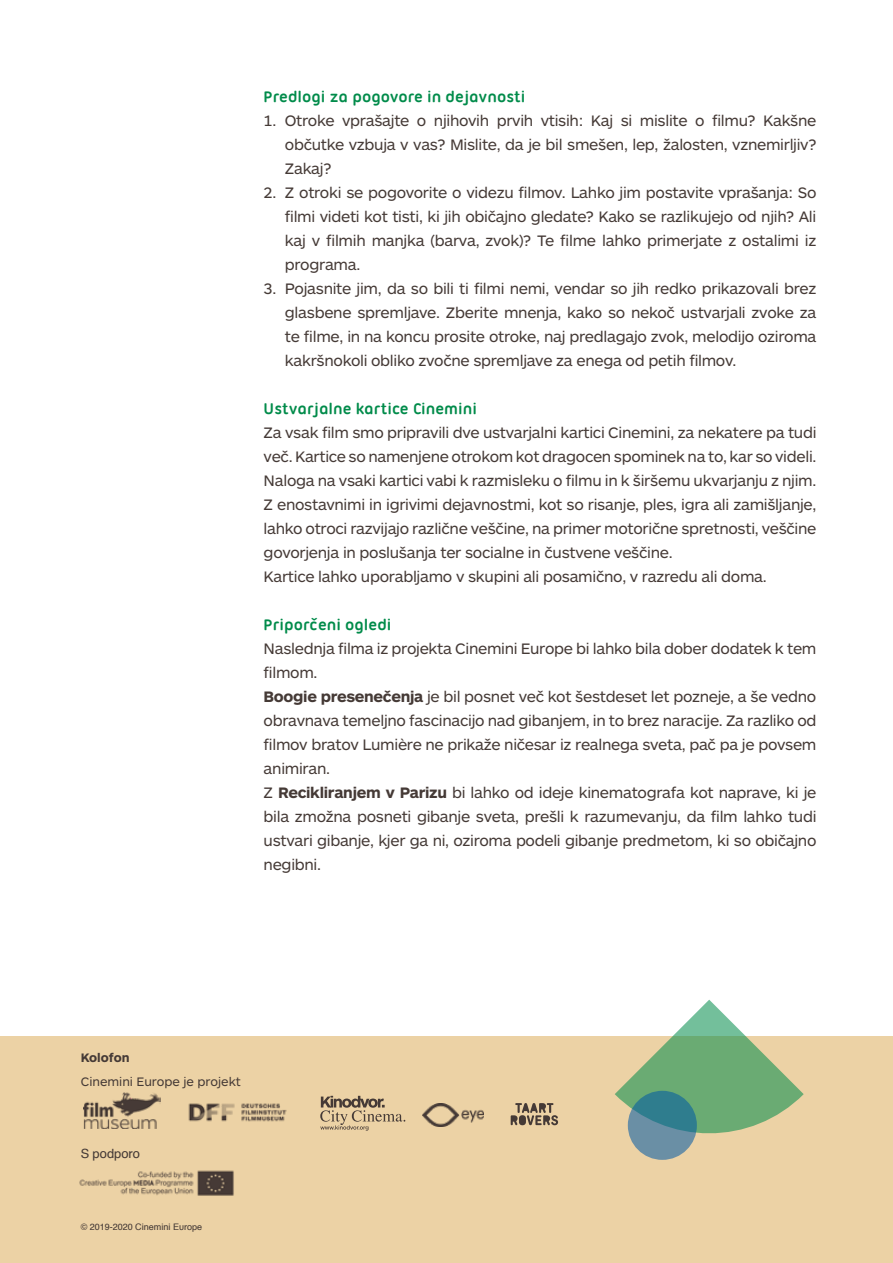
<style>
.page{position:relative;width:893px;height:1263px;background:#fff}
.page>*{position:absolute;margin:0;border:0;box-sizing:border-box;transform-origin:0 0}
.t1{font:700 16.5px "Ubuntu Titling";color:#008b4a}
.t2{font:15.75px/24px "ARS Maquette Pro";letter-spacing:-.02em;color:#453a36;text-align:justify}
.t3{font:12.75px "ARS Maquette Pro";color:#453a36}
.t4{font:12.75px "Eye Schulbuch";color:#453a36}
.t5{font:700 12.75px "ARS Maquette Pro";letter-spacing:-.005em;color:#453a36}
.t6{font:9px "Eye Schulbuch";color:#453a36}
.s1{font-weight:700}
</style>
<div class="page">
<div style="left:0;top:1036px;width:893px;height:227px;background:#ecd2a5"></div>
<img style="left:79px;top:1170px;width:155px;height:26px">
<svg style="left:511px;top:1103px;width:47px;height:22px"></svg>
<svg style="left:320px;top:1096px;width:85px;height:34px"></svg>
<img style="left:84px;top:1093px;width:77px;height:35px">
<img style="left:188px;top:1103px;width:99px;height:19px">
<img style="left:423px;top:1103px;width:60px;height:23px">
<svg style="left:615px;top:1000px;width:189px;height:145px"></svg>
<svg style="left:628px;top:1091px;width:69px;height:69px;background:#4f879a"></svg>
<p class="t1" style="left:264px;top:87px;width:263px">Predlogi za pogovore in dejavnosti</p>
<p class="t2" style="left:285px;top:108px;width:533px;text-indent:-21px">1. Otroke vprašajte o njihovih prvih vtisih: Kaj si mislite o filmu? Kakšne občutke vzbuja v vas? Mislite, da je bil smešen, lep, žalosten, vznemirljiv?<br>Zakaj?</p>
<p class="t2" style="left:285px;top:180px;width:533px;text-indent:-21px">2. Z otroki se pogovorite o videzu filmov. Lahko jim postavite vprašanja: So filmi videti kot tisti, ki jih običajno gledate? Kako se razlikujejo od njih? Ali kaj v filmih manjka (barva, zvok)? Te filme lahko primerjate z ostalimi iz programa.</p>
<p class="t2" style="left:285px;top:276px;width:533px;text-indent:-21px">3. Pojasnite jim, da so bili ti filmi nemi, vendar so jih redko prikazovali brez glasbene spremljave. Zberite mnenja, kako so nekoč ustvarjali zvoke za te filme, in na koncu prosite otroke, naj predlagajo zvok, melodijo oziroma kakršnokoli obliko zvočne spremljave za enega od petih filmov.</p>
<p class="t1" style="left:264px;top:399px;width:215px">Ustvarjalne kartice Cinemini</p>
<p class="t2" style="left:264px;top:420px;width:554px;text-align:left">Za vsak film smo pripravili dve ustvarjalni kartici Cinemini, za nekatere pa tudi več. Kartice so namenjene otrokom kot dragocen spominek na to, kar so videli.<br>Naloga na vsaki kartici vabi k razmisleku o filmu in k širšemu ukvarjanju z njim.<br>Z enostavnimi in igrivimi dejavnostmi, kot so risanje, ples, igra ali zamišljanje, lahko otroci razvijajo različne veščine, na primer motorične spretnosti, veščine govorjenja in poslušanja ter socialne in čustvene veščine.<br>Kartice lahko uporabljamo v skupini ali posamično, v razredu ali doma.</p>
<p class="t1" style="left:264px;top:615px;width:129px">Priporcˇeni ogledi</p>
<p class="t2" style="left:264px;top:636px;width:554px;text-align:left">Naslednja filma iz projekta Cinemini Europe bi lahko bila dober dodatek k tem filmom.<br><span class="s1">Boogie presenečenja</span> je bil posnet več kot šestdeset let pozneje, a še vedno obravnava temeljno fascinacijo nad gibanjem, in to brez naracije. Za razliko od filmov bratov Lumière ne prikaže ničesar iz realnega sveta, pač pa je povsem animiran.<br>Z <span class="s1">Recikliranjem v Parizu</span> bi lahko od ideje kinematografa kot naprave, ki je bila zmožna posneti gibanje sveta, prešli k razumevanju, da film lahko tudi ustvari gibanje, kjer ga ni, oziroma podeli gibanje predmetom, ki so običajno negibni.</p>
<p class="t5" style="left:81px;top:1049px;width:50px">Kolofon</p>
<p class="t3" style="left:81px;top:1073px;width:162px">Cinemini Europe je projekt</p>
<p class="t4" style="left:81px;top:1146px;width:61px">S podporo</p>
<p class="t6" style="left:81px;top:1221px;width:123px">© 2019-2020 Cinemini Europe</p>
</div>
